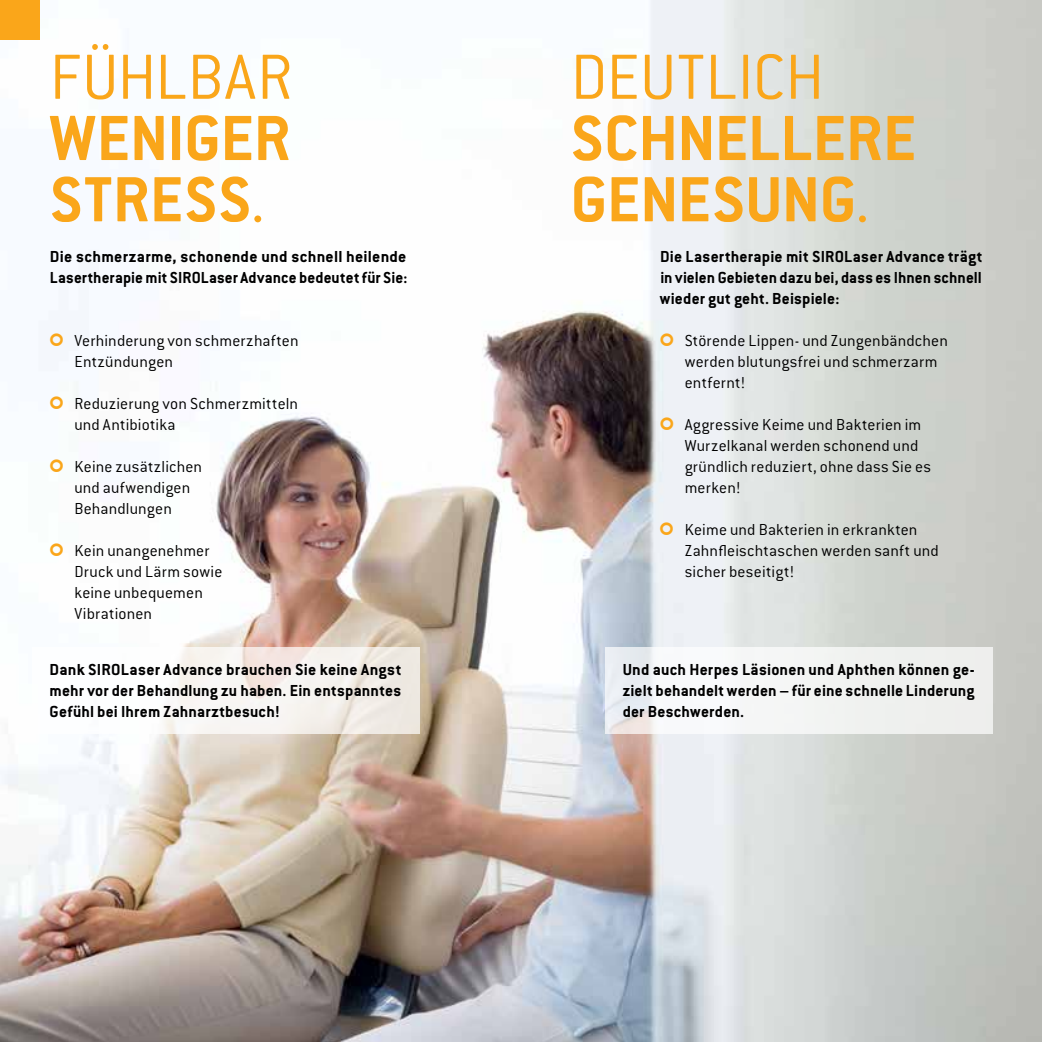
<style>
.page{position:relative;width:1042px;height:1042px;background:#fff}
.page>*{position:absolute;margin:0;border:0;box-sizing:border-box;transform-origin:0 0}
.t1{font:700 70px/61.2px "Conduit ITC Pro";letter-spacing:-.005em;color:#faa61a}
.t2{font:300 70px "Conduit ITC Pro";letter-spacing:.005em;color:#faa61a}
.t3{font:300 17.5px/21px "Conduit ITC Pro";letter-spacing:.015em;color:#000}
.t4{font:700 17.5px/21px "Conduit ITC Pro";letter-spacing:.015em;color:#000;text-align:justify}
.s1{font-weight:300}
</style>
<div class="page">
<img style="left:0;top:0;width:1042px;height:1042px">
<div style="left:0;top:0;width:40px;height:40px;background:#faa61a"></div>
<svg style="left:32px;top:647px;width:387px;height:87px"></svg>
<div style="left:605px;top:647px;width:387px;height:87px;background:#f1f2f2"></div>
<svg style="left:50px;top:333px;width:13px;height:13px"></svg>
<svg style="left:50px;top:396px;width:13px;height:13px"></svg>
<svg style="left:50px;top:459px;width:13px;height:13px"></svg>
<svg style="left:50px;top:543px;width:13px;height:13px"></svg>
<svg style="left:660px;top:333px;width:13px;height:13px"></svg>
<svg style="left:660px;top:417px;width:13px;height:13px"></svg>
<svg style="left:660px;top:522px;width:13px;height:13px"></svg>
<h1 class="t2" style="left:50px;top:39px;width:245px">Fühlbar</h1>
<h1 class="t1" style="left:50px;top:107px;width:242px">weniger<br>Stress<span class="s1">.</span></h1>
<p class="t4" style="left:50px;top:246px;width:359px">Die schmerzarme, schonende und schnell heilende<br>Lasertherapie mit SIROLaser Advance bedeutet für Sie:</p>
<p class="t3" style="left:50px;top:330px;width:251px;text-indent:15px">Verhinderung von schmerzhaften<br>Entzündungen</p>
<p class="t3" style="left:74px;top:393px;width:225px;text-indent:-10px">Reduzierung von Schmerzmitteln und Antibiotika</p>
<p class="t3" style="left:74px;top:456px;width:129px">Keine zusätzlichen und aufwendigen<br>Behandlungen</p>
<p class="t3" style="left:74px;top:540px;width:137px">Kein unangenehmer</p>
<p class="t3" style="left:50px;top:561px;width:174px">Druck und Lärm sowie</p>
<p class="t3" style="left:74px;top:582px;width:130px">keine unbequemen</p>
<p class="t3" style="left:50px;top:603px;width:104px">Vibrationen</p>
<h1 class="t2" style="left:570px;top:39px;width:255px">Deutlich</h1>
<h1 class="t1" style="left:570px;top:107px;width:347px">schnellere<br>Genesung<span class="s1">.</span></h1>
<p class="t4" style="left:660px;top:246px;width:324px">Die Lasertherapie mit SIROLaser Advance trägt in vielen Gebieten dazu bei, dass es Ihnen schnell wieder gut geht. Beispiele:</p>
<p class="t3" style="left:685px;top:330px;width:265px;text-indent:-10px">Störende Lippen- und Zungenbändchen werden blutungsfrei und schmerzarm entfernt!</p>
<p class="t3" style="left:685px;top:414px;width:248px;text-indent:-10px">Aggressive Keime und Bakterien im<br>Wurzelkanal werden schonend und gründlich reduziert, ohne dass Sie es merken!</p>
<p class="t3" style="left:685px;top:519px;width:234px">Keime und Bakterien in erkrankten</p>
<p class="t3" style="left:660px;top:540px;width:280px">Zahnfleischtaschen werden sanft und</p>
<p class="t3" style="left:685px;top:561px;width:111px">sicher beseitigt!</p>
<p class="t4" style="left:50px;top:659px;width:353px">Dank SIROLaser Advance brauchen Sie keine Angst mehr vor der Behandlung zu haben. Ein entspanntes Gefühl bei Ihrem Zahnarztbesuch!</p>
<p class="t4" style="left:623px;top:659px;width:353px">Und auch Herpes Läsionen und Aphthen können ge&shy;zielt behandelt werden – für eine schnelle Linderung der Beschwerden.</p>
</div>
